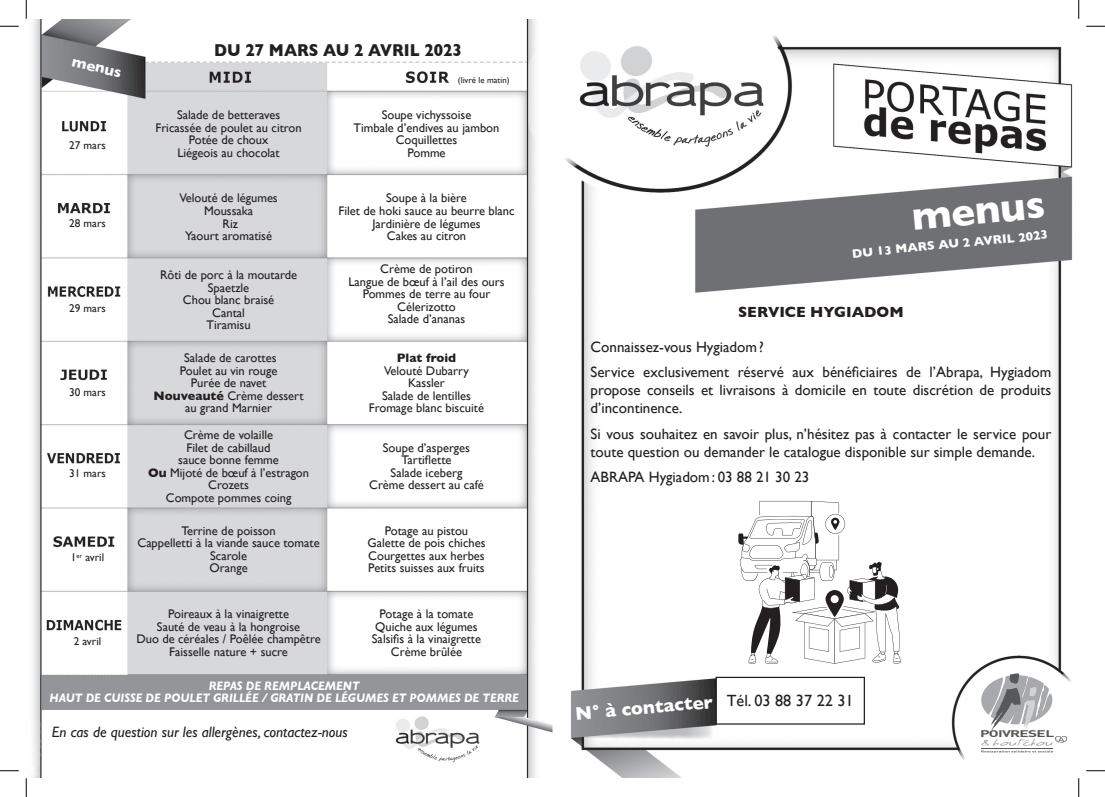
<style>
.page{position:relative;width:1105px;height:797px;background:#fff}
.page>*{position:absolute;margin:0;border:0;box-sizing:border-box;transform-origin:0 0}
.t1{font:700 40px "Gill Sans";color:#fff}
.t2{font:700 18.75px "Gill Sans";color:#fff}
.t3{font:700 17.5px "Gill Sans";color:#231f20;scale:.9 1}
.t4{font:16.25px "Gill Sans";color:#231f20}
.t5{font:15px/18px "Gill Sans";color:#231f20}
.t6{font:italic 15px "Gill Sans";color:#231f20}
.t7{font:700 15px "Gill Sans";color:#231f20}
.t8{font:700 15px "Gill Sans";color:#fff}
.t9{font:12.5px/12.5px "Gill Sans";color:#231f20;text-align:center}
.t10{font:italic 700 12.5px/12.5px "Gill Sans";color:#fff;text-align:center;scale:.88 1}
.t11{font:700 12.5px "Gill Sans";color:#fff}
.t12{font:700 12.5px "Gill Sans";color:#231f20}
.t13{font:11.25px "Gill Sans";color:#231f20}
.t14{font:700 9.62px "DIN";letter-spacing:-.05em;color:#57585a;scale:1.6 1}
.t15{font:8.75px "Gill Sans";color:#231f20}
.s1{font-weight:700}
</style>
<div class="page">
<img style="left:33px;top:19px;width:1040px;height:758px">
<div style="left:715px;top:676px;width:150px;height:48px;border:1px solid #231f20"></div>
<svg style="left:979px;top:669px;width:89px;height:91px"></svg>
<div style="left:733px;top:496px;width:176px;height:175px;background:#fff"></div>
<svg style="left:738px;top:501px;width:163px;height:162px"></svg>
<svg style="left:0;top:25px;width:19px;height:2px"></svg>
<svg style="left:1086px;top:25px;width:19px;height:2px"></svg>
<svg style="left:0;top:770px;width:19px;height:1px"></svg>
<svg style="left:1086px;top:770px;width:19px;height:1px"></svg>
<svg style="left:25px;top:0;width:2px;height:19px"></svg>
<svg style="left:25px;top:778px;width:2px;height:19px"></svg>
<svg style="left:1078px;top:0;width:1px;height:19px"></svg>
<svg style="left:1078px;top:778px;width:1px;height:19px"></svg>
<p class="t8" style="left:75px;top:50px;width:52px;rotate:13deg">menus</p>
<p class="t13" style="left:69px;top:139px;width:38px">27 mars</p>
<p class="t13" style="left:69px;top:217px;width:38px">28 mars</p>
<p class="t13" style="left:69px;top:302px;width:38px">29 mars</p>
<p class="t13" style="left:69px;top:385px;width:38px">30 mars</p>
<p class="t13" style="left:69px;top:467px;width:38px">31 mars</p>
<p class="t13" style="left:71px;top:551px;width:35px">1<sup>er</sup> avril</p>
<p class="t13" style="left:74px;top:635px;width:29px">2 avril</p>
<h3 class="t3" style="left:214px;top:36px;width:277px">DU 27 MARS AU 2 AVRIL 2023</h3>
<p class="t15" style="left:458px;top:75px;width:53px">(livré le matin)</p>
<p class="t9" style="left:155px;top:109px;width:148px">Salade de betteraves<br>Fricassée de poulet au citron<br>Potée de choux<br>Liégeois au chocolat</p>
<p class="t9" style="left:354px;top:109px;width:147px">Soupe vichyssoise<br>Timbale d’endives au jambon<br>Coquillettes<br>Pomme</p>
<p class="t9" style="left:179px;top:192px;width:100px">Velouté de légumes<br>Moussaka<br>Riz<br>Yaourt aromatisé</p>
<p class="t9" style="left:338px;top:192px;width:178px">Soupe à la bière<br>Filet de hoki sauce au beurre blanc<br>Jardinière de légumes<br>Cakes au citron</p>
<p class="t9" style="left:160px;top:269px;width:139px">Rôti de porc à la moutarde<br>Spaetzle<br>Chou blanc braisé<br>Cantal<br>Tiramisu</p>
<p class="t9" style="left:348px;top:262px;width:158px">Crème de potiron<br>Langue de bœuf à l’ail des ours<br>Pommes de terre au four<br>Célerizotto<br>Salade d’ananas</p>
<p class="t9" style="left:154px;top:352px;width:152px">Salade de carottes<br>Poulet au vin rouge<br>Purée de navet<br><span class="s1">Nouveauté</span> Crème dessert au grand Marnier</p>
<p class="t12" style="left:397px;top:348px;width:61px">Plat froid</p>
<p class="t9" style="left:369px;top:364px;width:117px">Velouté Dubarry<br>Kassler<br>Salade de lentilles<br>Fromage blanc biscuité</p>
<p class="t9" style="left:148px;top:428px;width:163px">Crème de volaille<br>Filet de cabillaud<br>sauce bonne femme<br><span class="s1">Ou</span> Mijoté de bœuf à l’estragon<br>Crozets<br>Compote pommes coing</p>
<p class="t9" style="left:369px;top:441px;width:116px">Soupe d’asperges<br>Tartiflette<br>Salade iceberg<br>Crème dessert au café</p>
<p class="t9" style="left:138px;top:524px;width:184px">Terrine de poisson<br>Cappelletti à la viande sauce tomate<br>Scarole<br>Orange</p>
<p class="t9" style="left:367px;top:524px;width:120px">Potage au pistou<br>Galette de pois chiches<br>Courgettes aux herbes<br>Petits suisses aux fruits</p>
<p class="t9" style="left:136px;top:607px;width:186px">Poireaux à la vinaigrette<br>Sauté de veau à la hongroise<br>Duo de céréales / Poêlée champêtre<br>Faisselle nature + sucre</p>
<p class="t9" style="left:372px;top:607px;width:111px">Potage à la tomate<br>Quiche aux légumes<br>Salsifis à la vinaigrette<br>Crème brûlée</p>
<p class="t10" style="left:49px;top:679px;width:535px">REPAS DE REMPLACEMENT<br>HAUT DE CUISSE DE POULET GRILLÉE / GRATIN DE LÉGUMES ET POMMES DE TERRE</p>
<p class="t6" style="left:52px;top:723px;width:297px">En cas de question sur les allergènes, contactez-nous</p>
<h1 class="t1" style="left:908px;top:186px;width:135px;rotate:-6deg">menus</h1>
<p class="t11" style="left:851px;top:244px;width:198px;rotate:-6deg">DU 13 MARS AU 2 AVRIL 2023</p>
<p class="t7" style="left:738px;top:299px;width:167px">SERVICE HYGIADOM</p>
<p class="t5" style="left:591px;top:334px;width:462px;line-height:25.1px">Connaissez-vous Hygiadom?<br>Service exclusivement réservé aux bénéficiaires de l’Abrapa, Hygiadom</p>
<p class="t5" style="left:591px;top:381px;width:462px">propose conseils et livraisons à domicile en toute discrétion de produits d’incontinence.</p>
<p class="t5" style="left:591px;top:424px;width:462px">Si vous souhaitez en savoir plus, n’hésitez pas à contacter le service pour toute question ou demander le catalogue disponible sur simple demande.</p>
<p class="t5" style="left:591px;top:467px;width:220px">ABRAPA Hygiadom: 03 88 21 30 23</p>
<h2 class="t2" style="left:574px;top:698px;width:140px;rotate:-5deg">N° à contacter</h2>
<h3 class="t4" style="left:727px;top:691px;width:128px">Tél. 03 88 37 22 31</h3>
<p class="t14" style="left:980px;top:727px;width:48px">POIVRESEL</p>
</div>
